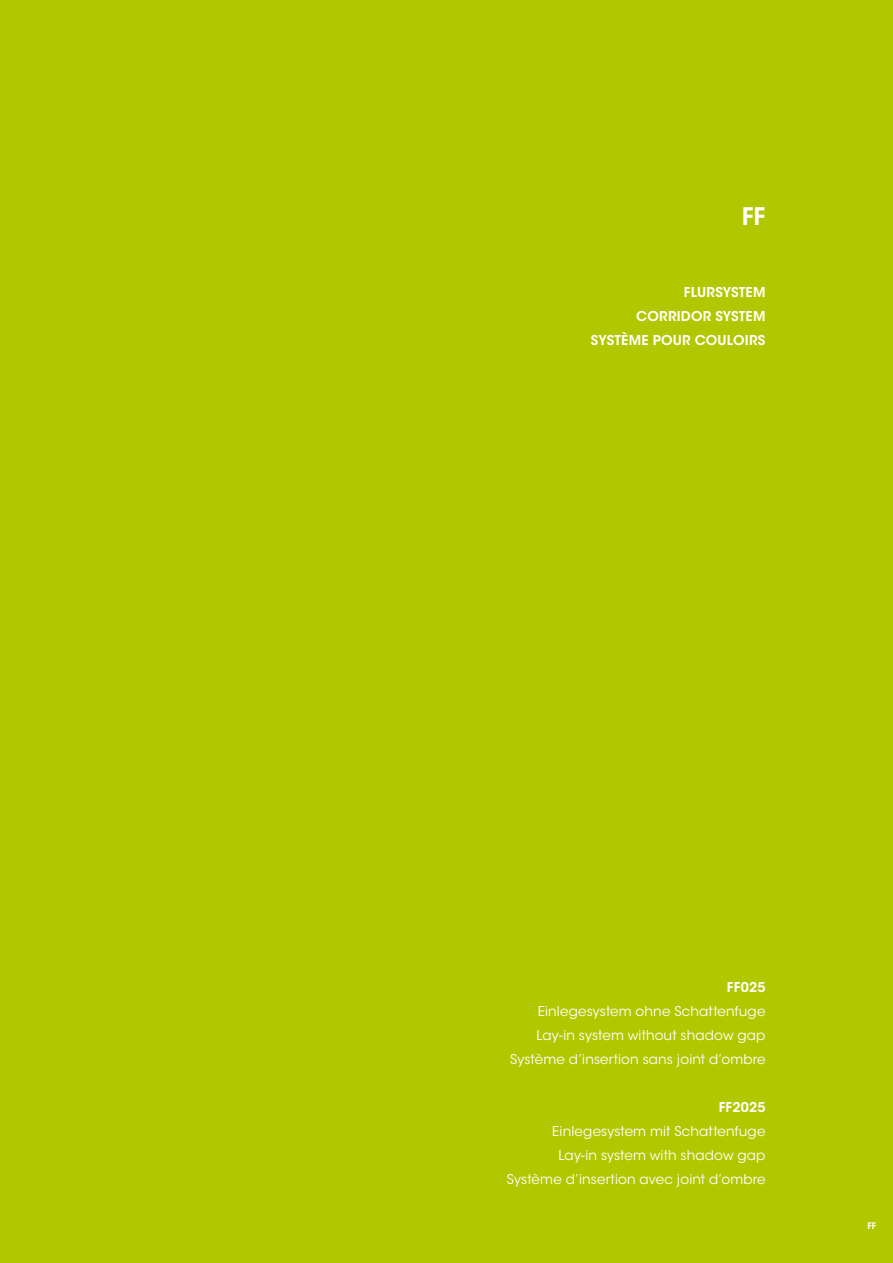
<style>
.page{position:relative;width:893px;height:1263px;background:#fff}
.page>*{position:absolute;margin:0;border:0;box-sizing:border-box;transform-origin:0 0}
.t1{font:600 24px "ITC Avant Garde Std";color:#fff}
.t2{font:13.5px/24px "ITC Avant Garde Std";letter-spacing:.01em;color:#fff;text-align:right}
.t3{font:600 13.5px/24px "ITC Avant Garde Std";letter-spacing:.015em;color:#fff;text-align:right}
.t4{font:600 9px "ITC Avant Garde Std";color:#fff}
</style>
<div class="page">
<div style="left:0;top:0;width:892px;height:1263px;background:#b1c800"></div>
<h1 class="t1" style="left:741px;top:201px;width:25px">FF</h1>
<p class="t3" style="left:591px;top:280px;width:176px">FLURSYSTEM<br>CORRIDOR SYSTEM<br>SYSTÈME POUR COULOIRS</p>
<p class="t3" style="left:727px;top:975px;width:40px">FF025</p>
<p class="t2" style="left:510px;top:999px;width:257px">Einlegesystem ohne Schattenfuge<br>Lay-in system without shadow gap<br>Système d’insertion sans joint d’ombre</p>
<p class="t3" style="left:718px;top:1095px;width:48px">FF2025</p>
<p class="t2" style="left:507px;top:1119px;width:260px">Einlegesystem mit Schattenfuge<br>Lay-in system with shadow gap<br>Système d’insertion avec joint d’ombre</p>
<p class="t4" style="left:867px;top:1220px;width:10px">FF</p>
</div>
